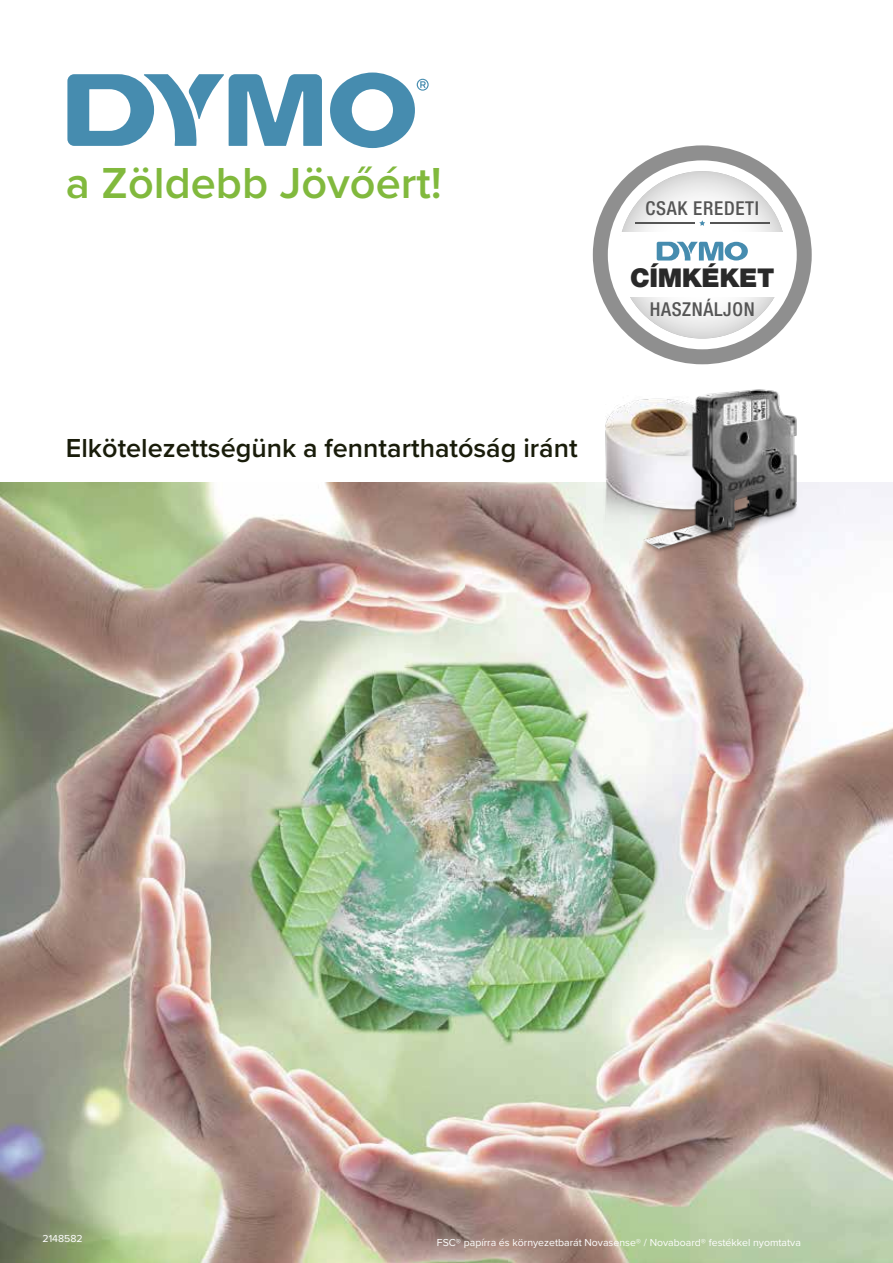
<style>
.page{position:relative;width:893px;height:1263px;background:#fff}
.page>*{position:absolute;margin:0;border:0;box-sizing:border-box;transform-origin:0 0}
.t1{font:600 45px "Proxima Nova";color:#81b93d}
.t2{font:600 27px "Proxima Nova";color:#191c0a}
.t3{font:900 25.95px "Helvetica Neue LT Pro";letter-spacing:-.015em;color:#292929}
.t4{font:500 condensed 19.2px "Helvetica Neue LT Pro";letter-spacing:.035em;color:#555}
.t5{font:10.5px "Proxima Nova";color:#fff}
</style>
<div class="page">
<img style="left:0;top:482px;width:893px;height:781px">
<svg style="left:67px;top:74px;width:255px;height:72px"></svg>
<svg style="left:330px;top:73px;width:99px;height:75px"></svg>
<div style="left:593px;top:145px;width:219px;height:219px;background:#8f8f8f;border-radius:50%"></div>
<svg style="left:608px;top:160px;width:189px;height:189px"></svg>
<img style="left:590px;top:405px;width:34px;height:125px">
<img style="left:624px;top:389px;width:201px;height:179px">
<h1 class="t1" style="left:66px;top:150px;width:377px">a Zöldebb Jövőért!</h1>
<h2 class="t2" style="left:66px;top:427px;width:513px">Elkötelezettségünk a fenntarthatóság iránt</h2>
<h3 class="t4" style="left:645px;top:197px;width:115px">CSAK EREDETI</h3>
<h3 class="t3" style="left:630px;top:262px;width:146px">CÍMKÉKET</h3>
<h3 class="t4" style="left:650px;top:298px;width:107px">HASZNÁLJON</h3>
<p class="t5" style="left:43px;top:1230px;width:42px">2148582</p>
<p class="t5" style="left:437px;top:1234px;width:365px">FSC® papírra és környezetbarát Novasense® / Novaboard® festékkel nyomtatva</p>
</div>
